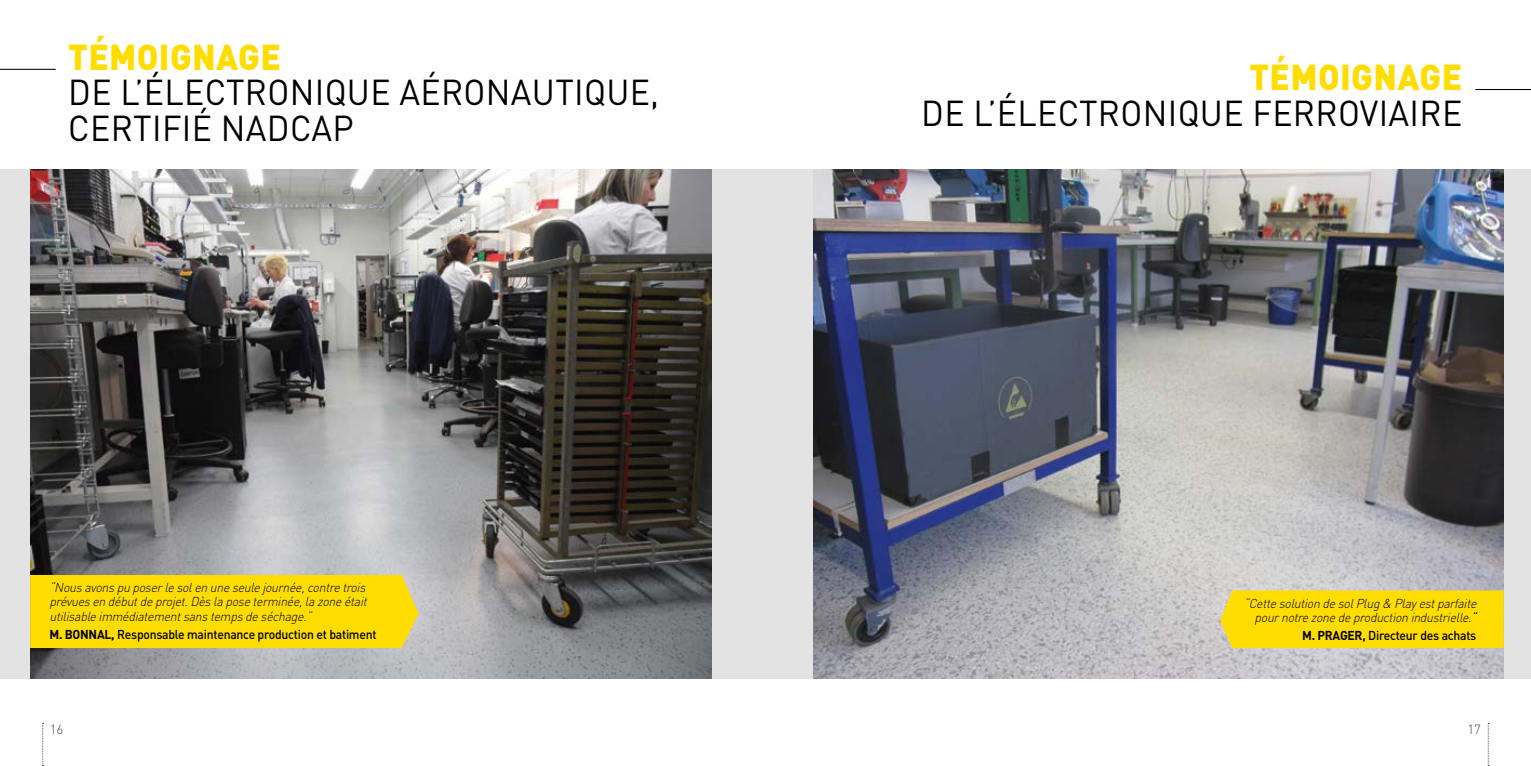
<style>
.page{position:relative;width:1531px;height:766px;background:#fff}
.page>*{position:absolute;margin:0;border:0;box-sizing:border-box;transform-origin:0 0}
.t1{font:35.55px/35.5px "DIN Pro";letter-spacing:.01em;color:#000;scale:.95 1}
.t2{font:900 35.55px "DIN Pro";letter-spacing:.01em;color:#fd0;scale:.95 1}
.t3{font:300 13.2px "DIN Pro";color:#424854}
.t4{font:italic 300 12.75px/14.2px "DIN Pro";color:#000;text-align:justify;scale:.95 1}
.t5{font:500 12.75px "DIN Pro";letter-spacing:-.02em;color:#000;scale:.95 1}
.s1{font-weight:700}
.s2{font-weight:400}
</style>
<div class="page">
<div style="left:0;top:169px;width:1531px;height:509px;background:#e3e3e3"></div>
<img style="left:30px;top:169px;width:681px;height:509px">
<img style="left:814px;top:169px;width:689px;height:509px">
<div style="left:30px;top:575px;width:388px;height:73px;background:#fd0"></div>
<div style="left:1220px;top:590px;width:283px;height:58px;background:#fd0"></div>
<hr style="left:0;top:69px;width:56px;height:1px;background:#000">
<hr style="left:1475px;top:89px;width:56px;height:1px;background:#000">
<svg style="left:1488px;top:723px;width:1px;height:43px"></svg>
<svg style="left:42px;top:723px;width:2px;height:43px"></svg>
<h1 class="t2" style="left:68px;top:33px;width:225px">TÉMOIGNAGE</h1>
<h1 class="t1" style="left:68px;top:73px;width:623px">DE L’ÉLECTRONIQUE AÉRONAUTIQUE,<br>CERTIFIÉ NADCAP</h1>
<p class="t4" style="left:49px;top:579px;width:339px">“Nousavonspuposerlesolenuneseulejournée,contretrois prévuesendébutdeprojet.Dèslaposeterminée,lazoneétait utilisableimmédiatementsanstempsdeséchage.“</p>
<p class="t5" style="left:49px;top:625px;width:346px"><span class="s1">M. BONNAL,</span> Responsable maintenance production et batiment</p>
<h1 class="t2" style="left:1249px;top:53px;width:225px">TÉMOIGNAGE</h1>
<h1 class="t1" style="left:921px;top:93px;width:571px">DE L’ÉLECTRONIQUE FERROVIAIRE</h1>
<p class="t4" style="left:1244px;top:595px;width:250px;text-align:right">“CettesolutiondesolPlug&amp; Playestparfaite pournotrezonedeproductionindustrielle.<span class="s2">“</span></p>
<p class="t5" style="left:1302px;top:626px;width:185px"><span class="s1">M. PRAGER,</span> Directeur des achats</p>
<p class="t3" style="left:50px;top:719px;width:15px">16</p>
<p class="t3" style="left:1467px;top:719px;width:15px">17</p>
</div>
